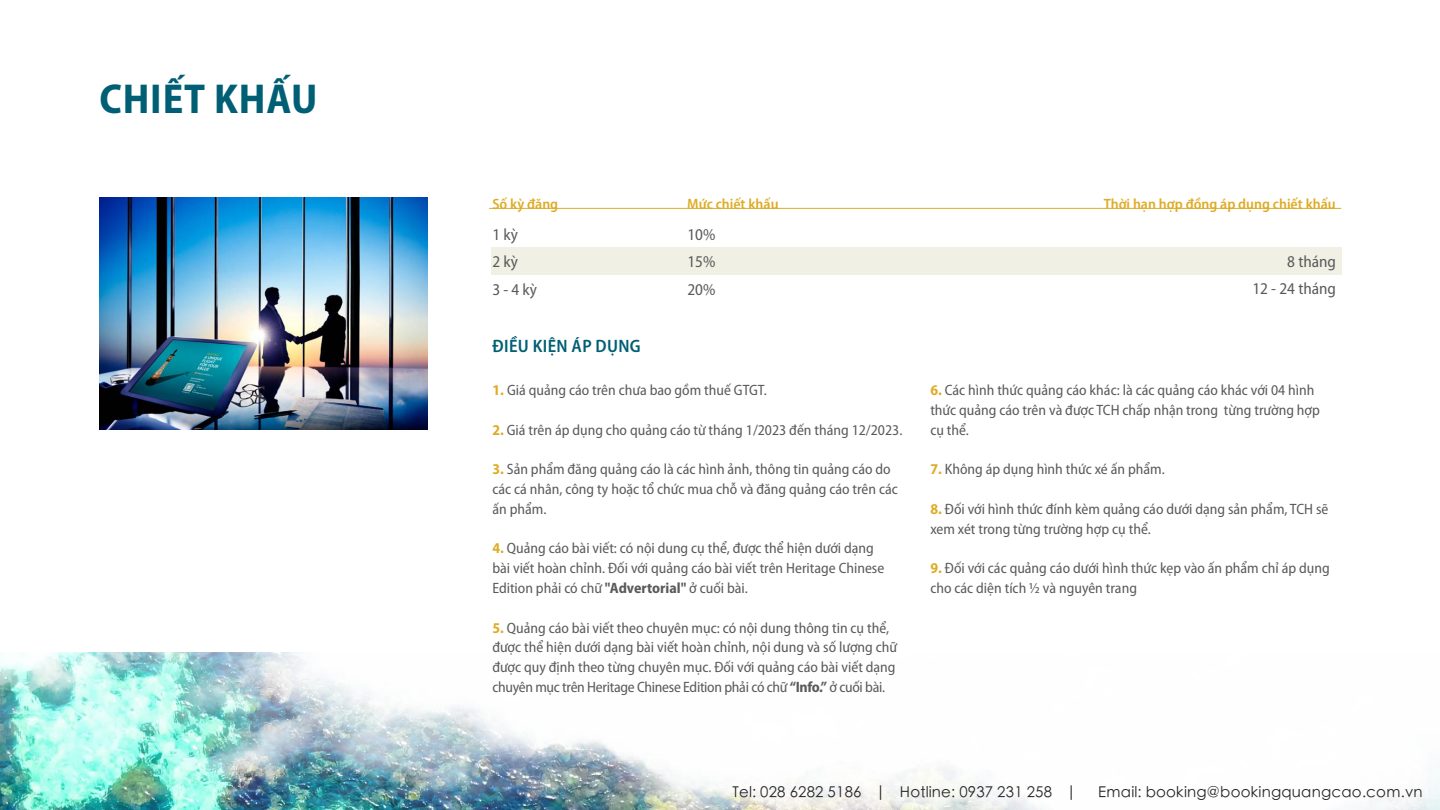
<style>
.page{position:relative;width:1440px;height:810px;background:#fff}
.page>*{position:absolute;margin:0;border:0;box-sizing:border-box;transform-origin:0 0}
.t1{font:700 semi-condensed 42px "Myriad Pro";letter-spacing:.02em;color:#005f74}
.t2{font:600 semi-condensed 18px "Myriad Pro";letter-spacing:.02em;color:#005f74}
.t3{font:semi-condensed 16.5px/27.1px "Myriad Pro";color:#5a5a5a;text-align:right}
.t4{font:semi-condensed 15px/19.8px "Myriad Pro";color:#5a5a5a}
.t5{font:300 15px "ST Heiti SC";color:#272727}
.t6{font:600 semi-condensed 15px "Myriad Pro";color:#deac27}
.s1{font-weight:700;color:#deac27}
.s2{font-weight:700}
</style>
<div class="page">
<img style="left:0;top:197px;width:1440px;height:613px">
<div style="left:491px;top:248px;width:850px;height:27px;background:#f0f0e4"></div>
<hr style="left:489px;top:208px;width:852px;height:1px;background:#deac27">
<img style="left:99px;top:198px;width:329px;height:232px">
<h1 class="t1" style="left:99px;top:72px;width:220px">CHIẾT KHẤU</h1>
<p class="t6" style="left:492px;top:194px;width:67px">Số kỳ đăng</p>
<p class="t6" style="left:687px;top:194px;width:93px">Mức chiết khấu</p>
<p class="t6" style="left:1104px;top:194px;width:234px">Thời hạn hợp đồng áp dụng chiết khấu</p>
<p class="t3" style="left:492px;top:221px;width:46px;text-align:left">1 kỳ<br>2 kỳ<br>3 - 4 kỳ</p>
<p class="t3" style="left:687px;top:221px;width:30px;text-align:justify">10% 15% 20%</p>
<p class="t2" style="left:493px;top:334px;width:150px">ĐIỀU KIỆN ÁP DỤNG</p>
<p class="t4" style="left:492px;top:380px;width:276px"><span class="s1">1.</span> Giá quảng cáo trên chưa bao gồm thuế GTGT.</p>
<p class="t4" style="left:492px;top:419px;width:412px"><span class="s1">2.</span> Giá trên áp dụng cho quảng cáo từ tháng 1/2023 đến tháng 12/2023.</p>
<p class="t4" style="left:492px;top:459px;width:407px"><span class="s1">3.</span> Sản phẩm đăng quảng cáo là các hình ảnh, thông tin quảng cáo do các cá nhân, công ty hoặc tổ chức mua chỗ và đăng quảng cáo trên các ấn phẩm.</p>
<p class="t4" style="left:492px;top:538px;width:393px"><span class="s1">4.</span> Quảng cáo bài viết: có nội dung cụ thể, được thể hiện dưới dạng bài viết hoàn chỉnh. Đối với quảng cáo bài viết trên Heritage Chinese<br>Edition phải có chữ <span class="s2">"Advertorial"</span> ở cuối bài.</p>
<p class="t4" style="left:492px;top:617px;width:406px"><span class="s1">5.</span> Quảng cáo bài viết theo chuyên mục: có nội dung thông tin cụ thể, được thể hiện dưới dạng bài viết hoàn chỉnh, nội dung và số lượng chữ được quy định theo từng chuyên mục. Đối với quảng cáo bài viết dạng chuyên mục trên Heritage Chinese Edition phải có chữ <span class="s2">“Info.”</span> ở cuối bài.</p>
<p class="t3" style="left:1252px;top:248px;width:85px">8 tháng<br>12 - 24 tháng</p>
<p class="t4" style="left:930px;top:380px;width:391px"><span class="s1">6.</span> Các hình thức quảng cáo khác: là các quảng cáo khác với 04 hình thức quảng cáo trên và được TCH chấp nhận trong từng trường hợp cụ thể.</p>
<p class="t4" style="left:930px;top:459px;width:236px"><span class="s1">7.</span> Không áp dụng hình thức xé ấn phẩm.</p>
<p class="t4" style="left:930px;top:499px;width:399px"><span class="s1">8.</span> Đối với hình thức đính kèm quảng cáo dưới dạng sản phẩm, TCH sẽ xem xét trong từng trường hợp cụ thể.</p>
<p class="t4" style="left:930px;top:558px;width:401px"><span class="s1">9.</span> Đối với các quảng cáo dưới hình thức kẹp vào ấn phẩm chỉ áp dụng cho các diện tích ½ và nguyên trang</p>
<p class="t5" style="left:733px;top:785px;width:344px">Tel: 028 6282 5186 | Hotline: 0937 231 258 |</p>
<p class="t5" style="left:1098px;top:785px;width:326px">Email: booking@bookingquangcao.com.vn</p>
</div>
